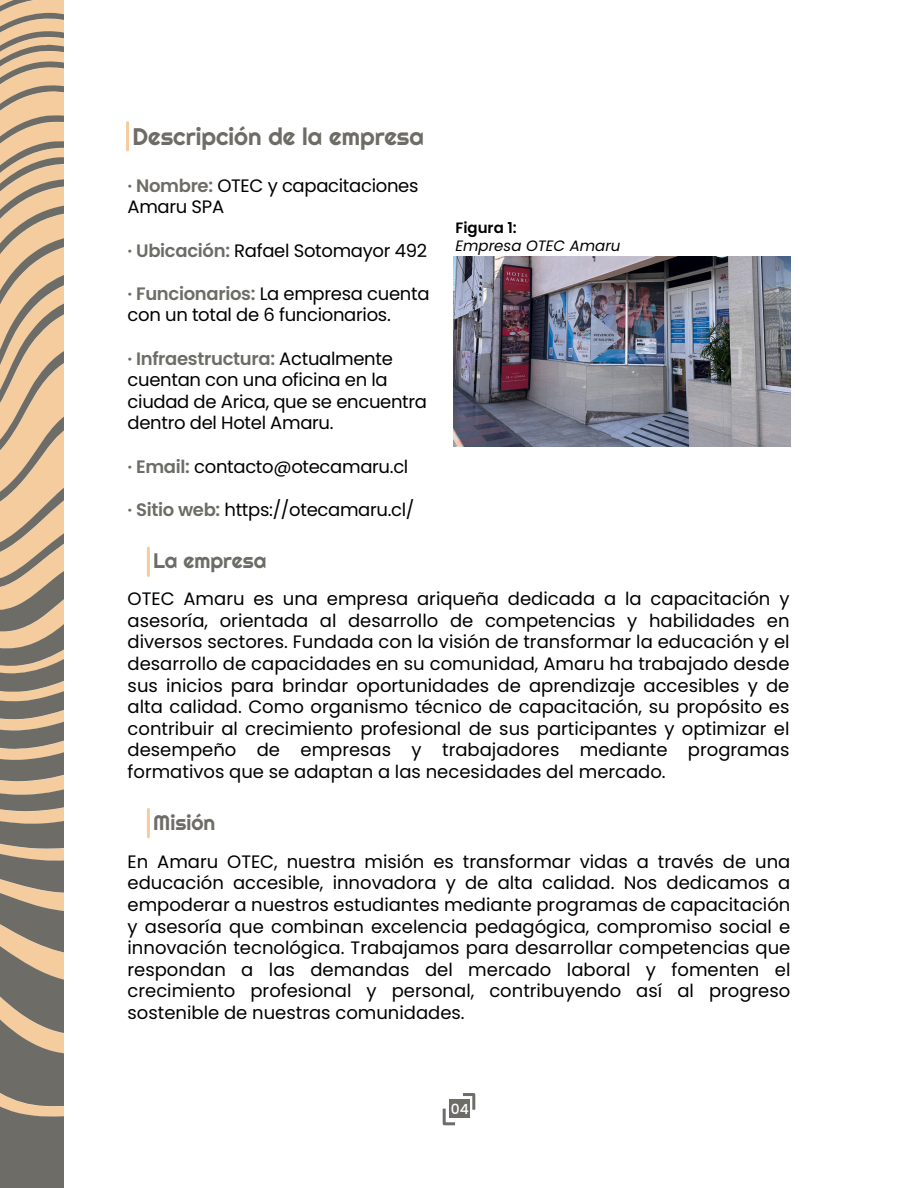
<style>
.page{position:relative;width:918px;height:1188px;background:#fff}
.page>*{position:absolute;margin:0;border:0;box-sizing:border-box;transform-origin:0 0}
.t1{font:24px "Righteous";color:#6d6c66}
.t2{font:21px "Righteous";color:#6d6c66}
.t3{font:18px/21.6px "Poppins";letter-spacing:-.015em;color:#000}
.t4{font:italic 15px "Poppins";color:#000}
.t5{font:600 15px "Poppins";color:#000}
.t6{font:500 13.95px "Poppins";color:#fff}
.s1{font-weight:600;color:#6d6c66}
</style>
<div class="page">
<svg style="left:0;top:0;width:64px;height:1188px;background:#b29d83"></svg>
<hr style="left:126px;top:123px;width:3px;height:27px;background:#f4cc9d">
<img style="left:453px;top:257px;width:337px;height:189px">
<hr style="left:147px;top:809px;width:3px;height:28px;background:#f4cc9d">
<hr style="left:147px;top:548px;width:3px;height:27px;background:#f4cc9d">
<svg style="left:442px;top:1093px;width:34px;height:33px"></svg>
<h1 class="t1" style="left:132px;top:121px;width:293px">Descripción de la empresa</h1>
<p class="t3" style="left:128px;top:175px;width:292px"><span class="s1">· Nombre:</span> OTEC y capacitaciones<br>Amaru SPA</p>
<p class="t3" style="left:128px;top:240px;width:301px"><span class="s1">· Ubicación:</span> Rafael Sotomayor 492</p>
<p class="t3" style="left:128px;top:283px;width:303px"><span class="s1">· Funcionarios:</span> La empresa cuenta con un total de 6 funcionarios.</p>
<p class="t3" style="left:128px;top:348px;width:301px"><span class="s1">· Infraestructura:</span> Actualmente cuentan con una oficina en la ciudad de Arica, que se encuentra dentro del Hotel Amaru.</p>
<p class="t3" style="left:128px;top:456px;width:282px"><span class="s1">· Email:</span> contacto@otecamaru.cl</p>
<p class="t3" style="left:128px;top:499px;width:288px"><span class="s1">· Sitio web:</span> https://otecamaru.cl/</p>
<p class="t2" style="left:153px;top:548px;width:115px">La empresa</p>
<p class="t5" style="left:455px;top:219px;width:63px">Figura 1:</p>
<p class="t4" style="left:455px;top:237px;width:167px">Empresa OTEC Amaru</p>
<p class="t3" style="left:128px;top:588px;width:663px;text-align:justify">OTEC Amaru es una empresa ariqueña dedicada a la capacitación y asesoría, orientada al desarrollo de competencias y habilidades en diversos sectores. Fundada con la visión de transformar la educación y el desarrollo de capacidades en su comunidad, Amaru ha trabajado desde sus inicios para brindar oportunidades de aprendizaje accesibles y de alta calidad. Como organismo técnico de capacitación, su propósito es contribuir al crecimiento profesional de sus participantes y optimizar el desempeño de empresas y trabajadores mediante programas formativos que se adaptan a las necesidades del mercado.</p>
<p class="t2" style="left:153px;top:809px;width:64px">Misión</p>
<p class="t3" style="left:128px;top:851px;width:664px;text-align:justify">En Amaru OTEC, nuestra misión es transformar vidas a través de una educación accesible, innovadora y de alta calidad. Nos dedicamos a empoderar a nuestros estudiantes mediante programas de capacitación y asesoría que combinan excelencia pedagógica, compromiso social e innovación tecnológica. Trabajamos para desarrollar competencias que respondan a las demandas del mercado laboral y fomenten el crecimiento profesional y personal, contribuyendo así al progreso sostenible de nuestras comunidades.</p>
<p class="t6" style="left:451px;top:1101px;width:19px">04</p>
</div>
